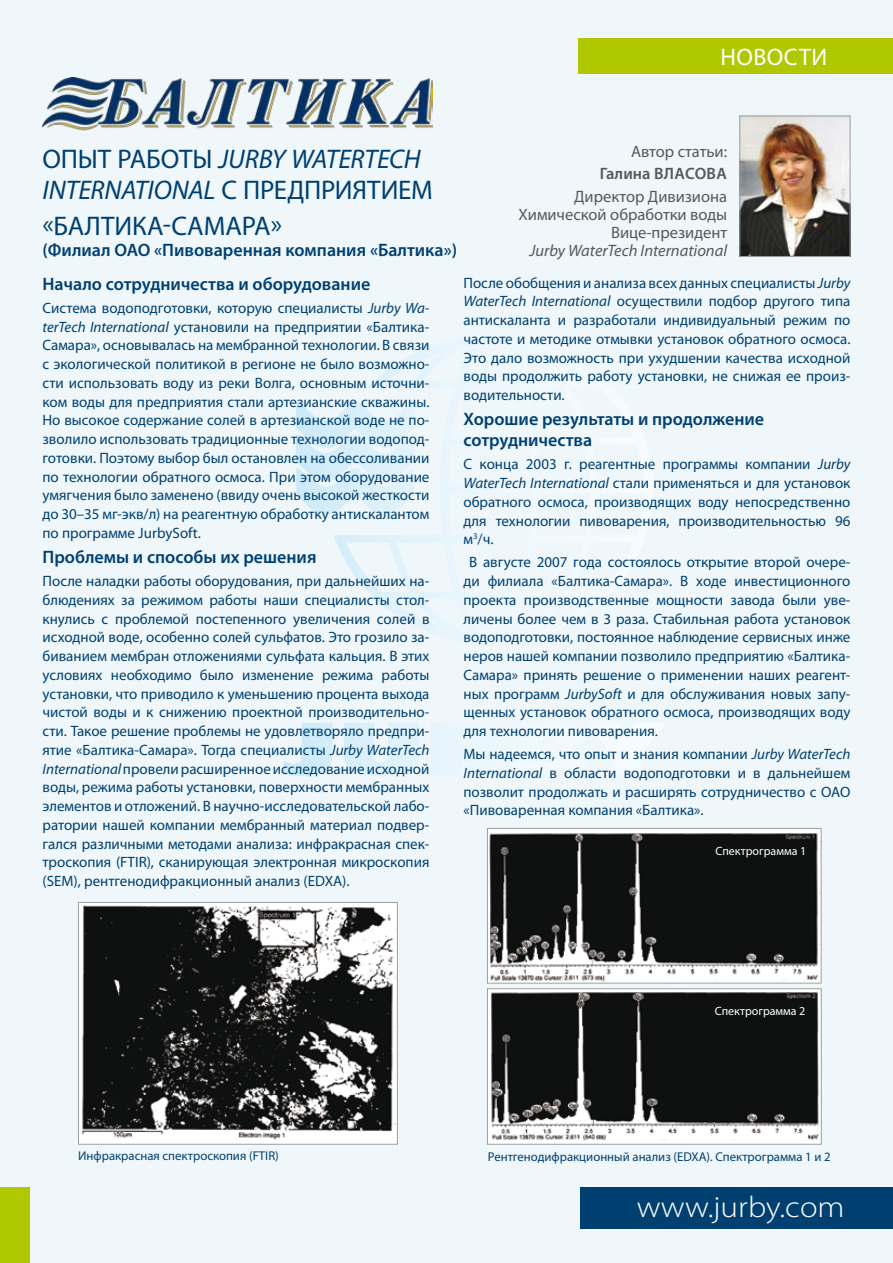
<style>
.page{position:relative;width:893px;height:1263px;background:#eff7fb}
.page>*{position:absolute;margin:0;border:0;box-sizing:border-box;transform-origin:0 0}
.t1{font:300 30px "Myriad Pro";color:#fff;scale:1.1 1}
.t2{font:italic 27px/31.5px "Myriad Pro";letter-spacing:-.01em;color:#004071;text-align:right}
.t3{font:27px "Myriad Pro";color:#004071}
.t4{font:24px "Myriad Pro";letter-spacing:.02em;color:#fff}
.t5{font:600 18px/21px "Myriad Pro";color:#004071}
.t6{font:16.5px/18px "Myriad Pro";color:#58585a;text-align:right}
.t7{font:italic 16.5px "Myriad Pro";letter-spacing:-.005em;color:#58585a}
.t8{font:600 16.5px "Myriad Pro";letter-spacing:.02em;color:#58585a}
.t9{font:15px/18.8px "Myriad Pro";color:#004071;text-align:justify}
.t10{font:12.75px "Myriad Pro";color:#004071}
.t11{font:12px "Myriad Pro";color:#fff}
.s1{font-style:normal}
.s2{font-style:italic}
</style>
<div class="page">
<div style="left:580px;top:1187px;width:313px;height:42px;background:#004071"></div>
<svg style="left:296px;top:347px;width:135px;height:286px"></svg>
<div style="left:0;top:1188px;width:29px;height:75px;background:#b0c800"></div>
<img style="left:43px;top:78px;width:389px;height:53px">
<img style="left:80px;top:904px;width:316px;height:238px">
<div style="left:78px;top:902px;width:320px;height:242px;border:1px solid #9c9d9f"></div>
<img style="left:489px;top:830px;width:330px;height:151px">
<div style="left:487px;top:828px;width:334px;height:155px;border:1px solid #9c9d9f"></div>
<img style="left:489px;top:990px;width:331px;height:152px">
<div style="left:487px;top:988px;width:335px;height:156px;border:1px solid #9c9d9f"></div>
<div style="left:578px;top:38px;width:315px;height:35px;background:#b0c800"></div>
<img style="left:741px;top:118px;width:107px;height:137px">
<div style="left:739px;top:116px;width:111px;height:141px;border:1px solid #9c9d9f"></div>
<h2 class="t2" style="left:43px;top:142px;width:387px"><span class="s1">ы</span> Jurby WaterTech<br>International <span class="s1">с предп рияти ем</span></h2>
<h2 class="t3" style="left:42px;top:209px;width:43px">«Балтика</h2>
<h2 class="t3" style="left:163px;top:209px;width:44px">-Сама</h2>
<h2 class="t3" style="left:242px;top:209px;width:42px">ра»</h2>
<p class="t5" style="left:43px;top:239px;width:416px">(Филиал ОАО «Пивоваренная компания «Балтика»)</p>
<h2 class="t3" style="left:43px;top:142px;width:104px">Опыт работ</h2>
<h3 class="t4" style="left:720px;top:42px;width:108px">НОВОСТИ</h3>
<p class="t6" style="left:631px;top:142px;width:98px">Автор статьи:</p>
<p class="t8" style="left:600px;top:163px;width:127px">Галина Власова</p>
<p class="t6" style="left:518px;top:187px;width:210px">Директор Дивизиона<br>Химической обработки воды<br>Вице-президент</p>
<p class="t7" style="left:529px;top:240px;width:199px">Jurby WaterTech International</p>
<p class="t5" style="left:43px;top:273px;width:329px">Начало сотрудничества и оборудование</p>
<p class="t9" style="left:43px;top:298px;width:388px">Система водоподготовки, которую специалисты <span class="s2">Jurby Wa&shy;terTech International</span> установили на предприятии «Балтика-Самара», основывалась на мембранной технологии. В связи с экологической политикой в регионе не было возможно&shy;сти использовать воду из реки Волга, основным источни&shy;ком воды для предприятия стали артезианские скважины.<br>Но высокое содержание солей в артезианской воде не по&shy;зволило использовать традиционные технологии водопод&shy;готовки. Поэтому выбор был остановлен на обессоливании по технологии обратного осмоса. При этом оборудование умягчения было заменено (ввиду очень высокой жесткости до 30–35 мг-экв/л) на реагентную обработку антискалантом по программе JurbySoft.</p>
<p class="t5" style="left:43px;top:546px;width:276px">Проблемы и способы их решения</p>
<p class="t9" style="left:43px;top:571px;width:388px">После наладки работы оборудования, при дальнейших на&shy;блюдениях за режимом работы наши специалисты стол&shy;кнулись с проблемой постепенного увеличения солей в исходной воде, особенно солей сульфатов. Это грозило за&shy;биванием мембран отложениями сульфата кальция. В этих условиях необходимо было изменение режима работы установки, что приводило к уменьшению процента выхода чистой воды и к снижению проектной производительно&shy;сти. Такое решение проблемы не удовлетворяло предпри&shy;ятие «Балтика-Самара». Тогда специалисты <span class="s2">Jurby WaterTech International</span> провели расширенное исследование исходной воды, режима работы установки, поверхности мембранных элементов и отложений. В научно-исследовательской лабо&shy;ратории нашей компании мембранный материал подвер&shy;гался различными методами анализа: инфракрасная спек&shy;троскопия (FTIR), сканирующая электронная микроскопия (SEM), рентгенодифракционный анализ (EDXA).</p>
<p class="t9" style="left:463px;top:273px;width:389px">После обобщения и анализа всех данных специалисты <span class="s2">Jurby WaterTech International</span> осуществили подбор другого типа антискаланта и разработали индивидуальный режим по частоте и методике отмывки установок обратного осмоса.<br>Это дало возможность при ухудшении качества исходной воды продолжить работу установки, не снижая ее произ&shy;водительности.</p>
<p class="t5" style="left:463px;top:408px;width:302px">Хорошие результаты и продолжение сотрудничества</p>
<p class="t9" style="left:463px;top:455px;width:389px">С конца 2003 г. реагентные программы компании <span class="s2">Jurby WaterTech International</span> стали применяться и для установок обратного осмоса, производящих воду непосредственно для технологии пивоварения, производительностью 96 м<sup>3</sup>/ч.</p>
<p class="t9" style="left:463px;top:553px;width:388px;text-indent:6px">В августе 2007 года состоялось открытие второй очере&shy;ди филиала «Балтика-Самара». В ходе инвестиционного проекта производственные мощности завода были уве&shy;личены более чем в 3 раза. Стабильная работа установок водоподготовки, постоянное наблюдение сервисных инже неров нашей компании позволило предприятию «Балтика-Самара» принять решение о применении наших реагент&shy;ных программ <span class="s2">JurbySoft</span> и для обслуживания новых запу&shy;щенных установок обратного осмоса, производящих воду для технологии пивоварения.</p>
<p class="t9" style="left:463px;top:744px;width:388px">Мы надеемся, что опыт и знания компании <span class="s2">Jurby WaterTech International</span> в области водоподготовки и в дальнейшем позволит продолжать и расширять сотрудничество с ОАО «Пивоваренная компания «Балтика».</p>
<p class="t11" style="left:715px;top:843px;width:92px">Спектрограмма 1</p>
<p class="t11" style="left:715px;top:1004px;width:92px">Спектрограмма 2</p>
<p class="t10" style="left:78px;top:1148px;width:202px">Инфракрасная спектроскопия (FTIR)</p>
<p class="t10" style="left:488px;top:1149px;width:344px">Рентгенодифракционный анализ (EDXA). Спектрограмма 1 и 2</p>
<h1 class="t1" style="left:637px;top:1191px;width:190px">www.jurby.com</h1>
</div>
